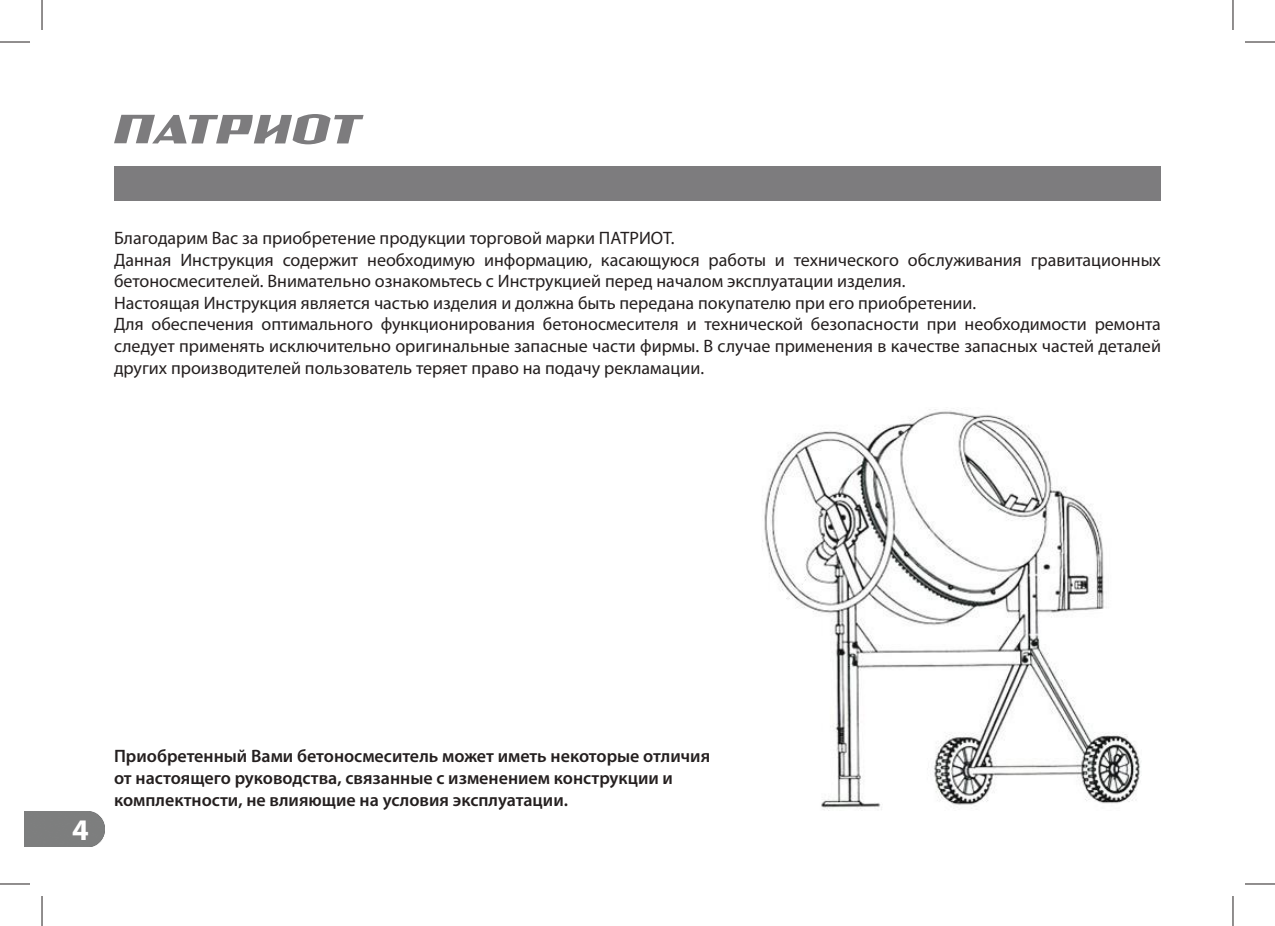
<style>
.page{position:relative;width:1275px;height:926px;background:#fff}
.page>*{position:absolute;margin:0;border:0;box-sizing:border-box;transform-origin:0 0}
.t1{font:700 30px "Myriad Pro";color:#fff}
.t2{font:18px/21.6px "Myriad Pro";color:#241f1f}
.t3{font:600 18px/21.6px "Myriad Pro";color:#241f1f}
</style>
<div class="page">
<div style="left:114px;top:166px;width:1047px;height:34px;background:#7d7c7e"></div>
<div style="left:25px;top:812px;width:79px;height:35px;background:#7d7e7e"></div>
<svg style="left:114px;top:114px;width:249px;height:30px"></svg>
<img style="left:762px;top:409px;width:379px;height:402px">
<hr style="left:0;top:42px;width:30px;height:1px;background:#241f1f">
<hr style="left:1245px;top:42px;width:30px;height:1px;background:#241f1f">
<hr style="left:0;top:884px;width:30px;height:1px;background:#241f1f">
<hr style="left:1245px;top:884px;width:30px;height:1px;background:#241f1f">
<hr style="left:42px;top:0;width:1px;height:30px;background:#241f1f">
<hr style="left:42px;top:896px;width:1px;height:30px;background:#241f1f">
<hr style="left:1232px;top:0;width:1px;height:30px;background:#241f1f">
<hr style="left:1232px;top:896px;width:1px;height:30px;background:#241f1f">
<p class="t2" style="left:114px;top:228px;width:1048px">благодарим вас за приобретение продукции торговой марки паТриОТ.<br>данная инструкция содержит необходимую информацию, касающуюся работы и технического обслуживания гравитационных бетоносмесителей. внимательно ознакомьтесь с инструкцией перед началом эксплуатации изделия.<br>настоящая инструкция является частью изделия и должна быть передана покупателю при его приобретении.<br>для обеспечения оптимального функционирования бетоносмесителя и технической безопасности при необходимости ремонта следует применять исключительно оригинальные запасные части фирмы. в случае применения в качестве запасных частей деталей других производителей пользователь теряет право на подачу рекламации.</p>
<h1 class="t1" style="left:72px;top:815px;width:18px">4</h1>
<p class="t3" style="left:114px;top:747px;width:598px">Приобретенный Вами бетоносмеситель может иметь некоторые отличия от настоящего руководства, связанные с изменением конструкции и комплектности, не влияющие на условия эксплуатации.</p>
</div>
